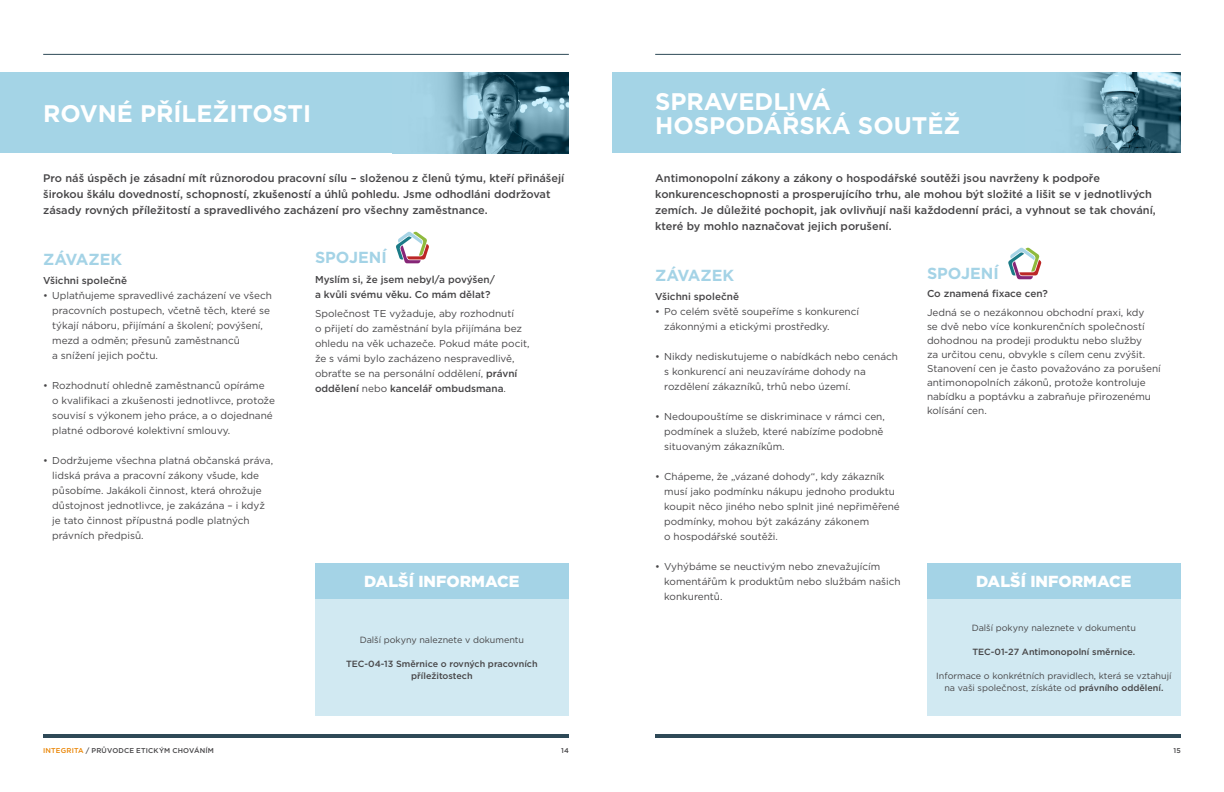
<style>
.page{position:relative;width:1224px;height:792px;background:#fff}
.page>*{position:absolute;margin:0;border:0;box-sizing:border-box;transform-origin:0 0}
.t1{font:700 24px/24px "Gotham";color:#fff}
.t2{font:700 16px "Gotham";color:#a4d3e6}
.t3{font:900 16px "Gotham";color:#fff}
.t4{font:500 11px/16px "Gotham";color:#464547}
.t5{font:10px/15px "Gotham";color:#464547}
.t6{font:500 10px/15px "Gotham";color:#464547}
.t7{font:9px/12px "Gotham";color:#464547;text-align:center}
.t8{font:500 9px/12px "Gotham";color:#464547;text-align:center}
.t9{font:500 7px "Gotham";letter-spacing:.025em;color:#464547}
.s1{font-weight:500}
.s2{color:#e98300}
</style>
<div class="page">
<hr style="left:655px;top:734px;width:526px;height:4px;background:#2e4957">
<hr style="left:655px;top:54px;width:526px;height:1px;background:#2e4957">
<hr style="left:43px;top:734px;width:526px;height:4px;background:#2e4957">
<hr style="left:43px;top:54px;width:526px;height:1px;background:#2e4957">
<div style="left:315px;top:599px;width:254px;height:117px;background:#d1e9f2"></div>
<div style="left:927px;top:599px;width:254px;height:117px;background:#d1e9f2"></div>
<div style="left:315px;top:563px;width:254px;height:36px;background:#a4d3e6"></div>
<div style="left:927px;top:563px;width:254px;height:36px;background:#a4d3e6"></div>
<div style="left:0;top:72px;width:569px;height:81px;background:#a4d4e6"></div>
<img style="left:441px;top:72px;width:128px;height:81px">
<div style="left:612px;top:72px;width:569px;height:81px;background:#a4d4e6"></div>
<img style="left:1080px;top:72px;width:101px;height:81px">
<svg style="left:396px;top:232px;width:33px;height:31px"></svg>
<svg style="left:1008px;top:248px;width:33px;height:31px"></svg>
<h1 class="t1" style="left:43px;top:102px;width:270px">ROVNÉ PŘÍLEŽITOSTI</h1>
<h1 class="t1" style="left:655px;top:89px;width:307px">SPRAVEDLIVÁ<br>HOSPODÁŘSKÁ SOUTĚŽ</h1>
<p class="t4" style="left:43px;top:170px;width:523px">Pro náš úspěch je zásadní mít různorodou pracovní sílu – složenou z členů týmu, kteří přinášejí širokou škálu dovedností, schopností, zkušeností a úhlů pohledu. Jsme odhodláni dodržovat zásady rovných příležitostí a spravedlivého zacházení pro všechny zaměstnance.</p>
<p class="t4" style="left:655px;top:170px;width:502px">Antimonopolní zákony a zákony o hospodářské soutěži jsou navrženy k podpoře konkurenceschopnosti a prosperujícího trhu, ale mohou být složité a lišit se v jednotlivých zemích. Je důležité pochopit, jak ovlivňují naši každodenní práci, a vyhnout se tak chování, které by mohlo naznačovat jejich porušení.</p>
<h2 class="t2" style="left:927px;top:263px;width:73px">SPOJENÍ</h2>
<p class="t6" style="left:927px;top:286px;width:122px">Co znamená fixace cen?</p>
<p class="t5" style="left:927px;top:305px;width:235px;line-height:14px">Jedná se o nezákonnou obchodní praxi, kdy<br>se dvě nebo více konkurenčních společností dohodnou na prodeji produktu nebo služby<br>za určitou cenu, obvykle s cílem cenu zvýšit.<br>Stanovení cen je často považováno za porušení antimonopolních zákonů, protože kontroluje nabídku a poptávku a zabraňuje přirozenému kolísání cen.</p>
<h2 class="t2" style="left:315px;top:247px;width:73px">SPOJENÍ</h2>
<p class="t6" style="left:315px;top:271px;width:182px">Myslím si, že jsem nebyl/a povýšen/ a kvůli svému věku. Co mám dělat?</p>
<p class="t5" style="left:315px;top:306px;width:216px">Společnost TE vyžaduje, aby rozhodnutí<br>o přijetí do zaměstnání byla přijímána bez ohledu na věk uchazeče. Pokud máte pocit, že s vámi bylo zacházeno nespravedlivě, obraťte se na personální oddělení, <span class="s1">právní oddělení</span> nebo <span class="s1">kancelář ombudsmana</span>.</p>
<h2 class="t2" style="left:43px;top:248px;width:81px">ZÁVAZEK</h2>
<p class="t6" style="left:43px;top:273px;width:85px">Všichni společně</p>
<p class="t5" style="left:52px;top:288px;width:221px;text-indent:-9px">• Uplatňujeme spravedlivé zacházení ve všech pracovních postupech, včetně těch, které se týkají náboru, přijímání a školení; povýšení, mezd a odměn; přesunů zaměstnanců<br>a snížení jejich počtu.</p>
<p class="t5" style="left:52px;top:378px;width:224px;text-indent:-9px">• Rozhodnutí ohledně zaměstnanců opíráme<br>o kvalifikaci a zkušenosti jednotlivce, protože souvisí s výkonem jeho práce, a o dojednané platné odborové kolektivní smlouvy.</p>
<p class="t5" style="left:52px;top:453px;width:222px;text-indent:-9px">• Dodržujeme všechna platná občanská práva, lidská práva a pracovní zákony všude, kde působíme. Jakákoli činnost, která ohrožuje důstojnost jednotlivce, je zakázána – i když je tato činnost přípustná podle platných právních předpisů.</p>
<h2 class="t2" style="left:655px;top:264px;width:81px">ZÁVAZEK</h2>
<p class="t6" style="left:655px;top:289px;width:85px">Všichni společně</p>
<p class="t5" style="left:664px;top:304px;width:196px;text-indent:-9px">• Po celém světě soupeříme s konkurencí zákonnými a etickými prostředky.</p>
<p class="t5" style="left:664px;top:349px;width:235px;text-indent:-9px">• Nikdy nediskutujeme o nabídkách nebo cenách s konkurencí ani neuzavíráme dohody na rozdělení zákazníků, trhů nebo území.</p>
<p class="t5" style="left:664px;top:409px;width:222px;text-indent:-9px">• Nedoupouštíme se diskriminace v rámci cen, podmínek a služeb, které nabízíme podobně situovaným zákazníkům.</p>
<p class="t5" style="left:664px;top:469px;width:237px;text-indent:-9px">• Chápeme, že „vázané dohody“, kdy zákazník musí jako podmínku nákupu jednoho produktu koupit něco jiného nebo splnit jiné nepřiměřené podmínky, mohou být zakázány zákonem<br>o hospodářské soutěži.</p>
<p class="t5" style="left:664px;top:559px;width:238px;text-indent:-9px">• Vyhýbáme se neuctivým nebo znevažujícím komentářům k produktům nebo službám našich konkurentů.</p>
<h2 class="t3" style="left:364px;top:571px;width:157px">DALŠÍ INFORMACE</h2>
<h2 class="t3" style="left:976px;top:571px;width:157px">DALŠÍ INFORMACE</h2>
<p class="t7" style="left:360px;top:633px;width:166px">Další pokyny naleznete v dokumentu</p>
<p class="t8" style="left:346px;top:657px;width:193px">TEC-04-13 Směrnice o rovných pracovních příležitostech</p>
<p class="t7" style="left:972px;top:621px;width:166px">Další pokyny naleznete v dokumentu</p>
<p class="t8" style="left:972px;top:645px;width:164px">TEC-01-27 Antimonopolní směrnice.</p>
<p class="t7" style="left:936px;top:669px;width:237px">Informace o konkrétních pravidlech, která se vztahují na vaši společnost, získáte od <span class="s1">právního oddělení.</span></p>
<p class="t9" style="left:43px;top:746px;width:172px"><span class="s2">INTEGRITA</span> / PRŮVODCE ETICKÝM CHOVÁNÍM</p>
<p class="t9" style="left:561px;top:746px;width:9px">14</p>
<p class="t9" style="left:1174px;top:746px;width:9px">15</p>
</div>
